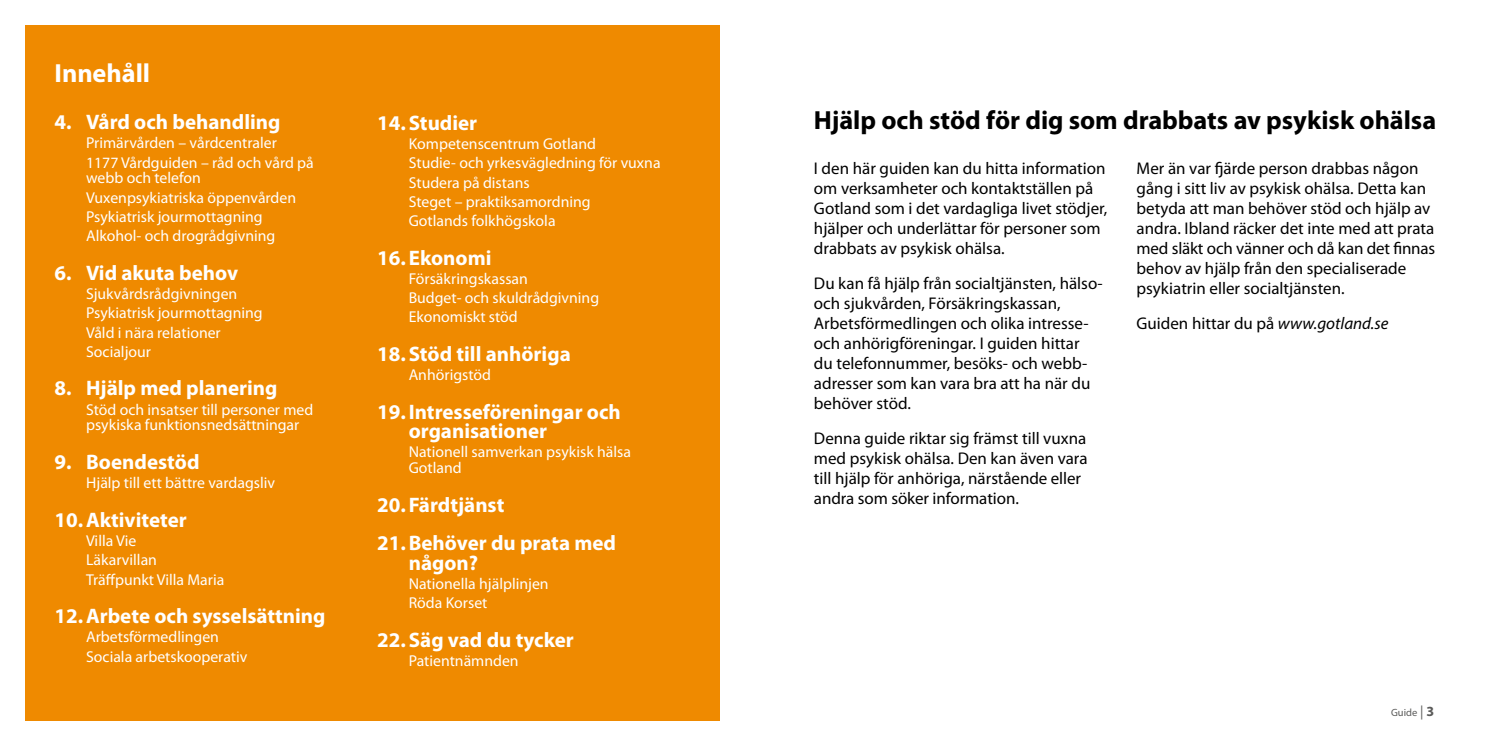
<style>
.page{position:relative;width:1489px;height:745px;background:#fff}
.page>*{position:absolute;margin:0;border:0;box-sizing:border-box;transform-origin:0 0}
.t1{font:700 26.25px "Myriad Pro";letter-spacing:-.005em;color:#000}
.t2{font:700 26.25px "Myriad Pro";letter-spacing:-.005em;color:#fff}
.t3{font:700 21px/19.2px "Myriad Pro";color:#fff}
.t4{font:16.97px/20.1px "Myriad Pro";color:#000}
.t5{font:15.75px/19.2px "Myriad Pro";color:#fff}
.t6{font:10.5px "Myriad Pro";color:#5a5a59}
.s1{font-style:italic}
.s2{font-size:14px}
.s3{font-weight:700;font-size:14px}
</style>
<div class="page">
<div style="left:25px;top:25px;width:694px;height:694px;background:#ef8a00"></div>
<h1 class="t2" style="left:55px;top:56px;width:97px">Innehåll</h1>
<p class="t3" style="left:55px;top:112px;width:227px">4. Vård och behandling</p>
<p class="t5" style="left:86px;top:133px;width:229px">Primärvården – vårdcentraler<br>1177 Vårdguiden – råd och vård på</p>
<p class="t5" style="left:86px;top:168px;width:211px">webb och telefon<br>Vuxenpsykiatriska öppenvården<br>Psykiatrisk jourmottagning<br>Alkohol- och drogrådgivning</p>
<p class="t3" style="left:55px;top:262px;width:185px">6. Vid akuta behov</p>
<p class="t5" style="left:86px;top:284px;width:178px">Sjukvårdsrådgivningen<br>Psykiatrisk jourmottagning<br>Våld i nära relationer<br>Socialjour</p>
<p class="t3" style="left:55px;top:378px;width:224px">8. Hjälp med planering</p>
<p class="t5" style="left:86px;top:401px;width:229px;line-height:15.8px">Stöd och insatser till personer med psykiska funktionsnedsättningar</p>
<p class="t3" style="left:55px;top:451px;width:146px">9. Boendestöd</p>
<p class="t5" style="left:86px;top:473px;width:190px">Hjälp till ett bättre vardagsliv</p>
<p class="t3" style="left:55px;top:509px;width:134px">10.Aktiviteter</p>
<p class="t5" style="left:86px;top:530px;width:140px">Villa Vie<br>Läkarvillan<br>Träffpunkt Villa Maria</p>
<p class="t3" style="left:55px;top:605px;width:272px">12.Arbete och sysselsättning</p>
<p class="t5" style="left:86px;top:627px;width:163px">Arbetsförmedlingen<br>Sociala arbetskooperativ</p>
<p class="t3" style="left:377px;top:112px;width:102px">14.Studier</p>
<p class="t5" style="left:409px;top:134px;width:253px">Kompetenscentrum Gotland<br>Studie- och yrkesvägledning för vuxna<br>Studera på distans<br>Steget – praktiksamordning<br>Gotlands folkhögskola</p>
<p class="t3" style="left:377px;top:247px;width:116px">16.Ekonomi</p>
<p class="t5" style="left:409px;top:268px;width:192px">Försäkringskassan<br>Budget- och skuldrådgivning<br>Ekonomiskt stöd</p>
<p class="t3" style="left:377px;top:343px;width:195px">18.Stöd till anhöriga</p>
<p class="t5" style="left:409px;top:365px;width:84px">Anhörigstöd</p>
<p class="t3" style="left:409px;top:401px;width:214px;text-indent:-32px">19.Intresseföreningar och organisationer</p>
<p class="t5" style="left:409px;top:443px;width:224px;line-height:15.8px">Nationell samverkan psykisk hälsa<br>Gotland</p>
<p class="t3" style="left:377px;top:484px;width:240px;line-height:38.5px">20.Färdtjänst<br>21.Behöver du prata med</p>
<p class="t3" style="left:409px;top:551px;width:71px">någon?</p>
<p class="t5" style="left:409px;top:573px;width:141px">Nationella hjälplinjen<br>Röda Korset</p>
<p class="t3" style="left:377px;top:628px;width:198px">22.Säg vad du tycker</p>
<p class="t5" style="left:409px;top:650px;width:111px">Patientnämnden</p>
<h1 class="t1" style="left:814px;top:103px;width:623px">Hjälp och stöd för dig som drabbats av psykisk ohälsa</h1>
<p class="t4" style="left:814px;top:158px;width:295px">I den här guiden kan du hitta information om verksamheter och kontaktställen på Gotland som i det vardagliga livet stödjer, hjälper och underlättar för personer som drabbats av psykisk ohälsa.</p>
<p class="t4" style="left:814px;top:272px;width:290px">Du kan få hjälp från socialtjänsten, hälso&shy;och sjukvården, Försäkringskassan, Arbetsförmedlingen och olika intresse&shy;och anhörigföreningar. I guiden hittar du telefonnummer, besöks- och webb&shy;adresser som kan vara bra att ha när du behöver stöd.</p>
<p class="t4" style="left:814px;top:427px;width:275px">Denna guide riktar sig främst till vuxna med psykisk ohälsa. Den kan även vara till hjälp för anhöriga, närstående eller andra som söker information.</p>
<p class="t4" style="left:1136px;top:157px;width:300px">Mer än var fjärde person drabbas någon gång i sitt liv av psykisk ohälsa. Detta kan betyda att man behöver stöd och hjälp av andra. Ibland räcker det inte med att prata med släkt och vänner och då kan det finnas behov av hjälp från den specialiserade psykiatrin eller socialtjänsten.</p>
<p class="t4" style="left:1136px;top:312px;width:253px">Guiden hittar du på <span class="s1">www.gotland.se</span></p>
<p class="t6" style="left:1390px;top:705px;width:45px">Guide <span class="s2">|</span> <span class="s3">3</span></p>
</div>
